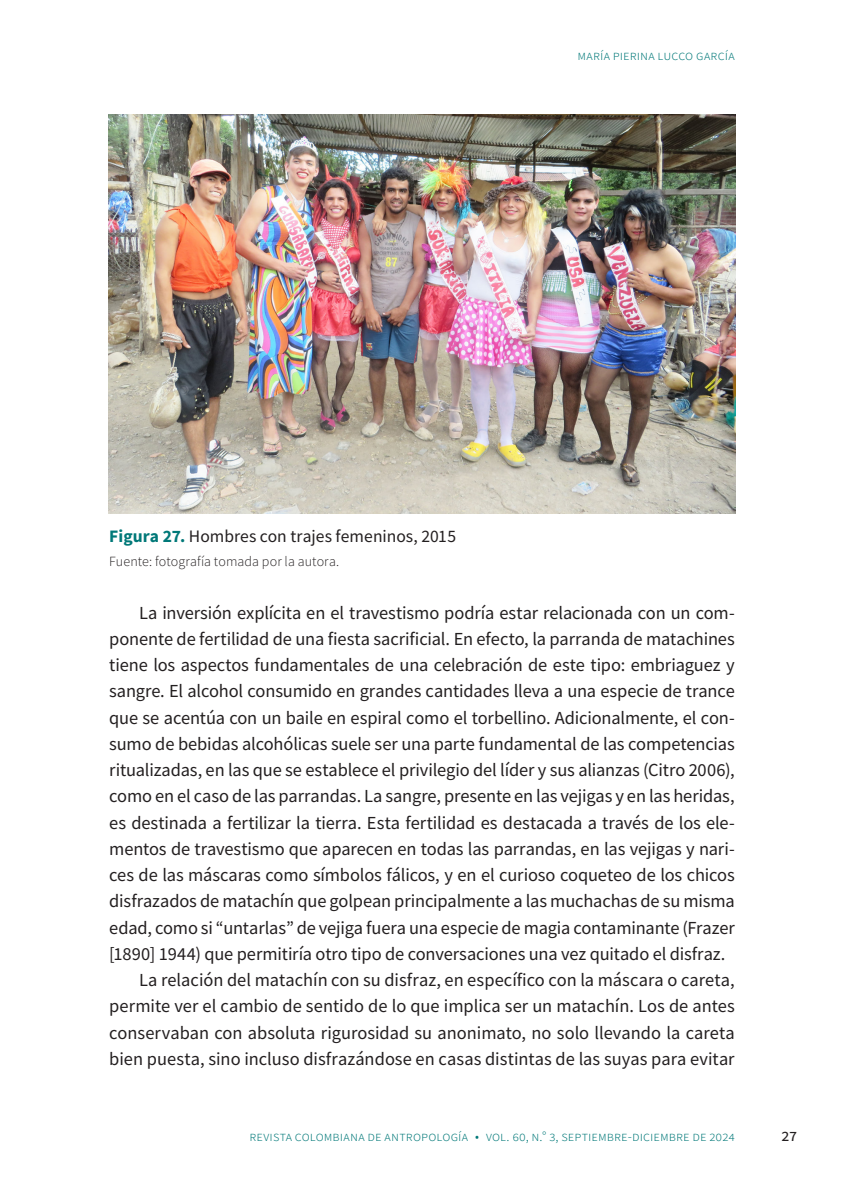
<style>
.page{position:relative;width:844px;height:1191px;background:#fff}
.page>*{position:absolute;margin:0;border:0;box-sizing:border-box;transform-origin:0 0}
.cuerpo{font:18.38px/26.2px "Source Sans Pro";color:#231f20;text-align:justify}
.Figura_titulo{font:17.5px "Source Sans Pro";letter-spacing:.005em;color:#231f20}
.t1{font:300 14px "Source Sans Pro";letter-spacing:.005em;color:#007878}
.figura_fuente{font:300 14px "Source Sans Pro";letter-spacing:.005em;color:#231f20}
.s1{font-weight:700;color:#007878}
</style>
<div class="page">
<img style="left:109px;top:114px;width:625px;height:399px">
<p class="t1" style="left:577px;top:47px;width:159px">María Pierina Lucco García</p>
<p class="Figura_titulo" style="left:109px;top:525px;width:348px"><span class="s1">Figura 27.</span> Hombres con trajes femeninos, 2015</p>
<p class="figura_fuente" style="left:109px;top:553px;width:231px">Fuente: fotografía tomada por la autora.</p>
<p class="cuerpo" style="left:109px;top:599px;width:627px;text-indent:30px">La inversión explícita en el travestismo podría estar relacionada con un com&shy;ponente de fertilidad de una fiesta sacrificial. En efecto, la parranda de matachines tiene los aspectos fundamentales de una celebración de este tipo: embriaguez y sangre. El alcohol consumido en grandes cantidades lleva a una especie de trance que se acentúa con un baile en espiral como el torbellino. Adicionalmente, el con&shy;sumo de bebidas alcohólicas suele ser una parte fundamental de las competencias ritualizadas, en las que se establece el privilegio del líder y sus alianzas (Citro 2006), como en el caso de las parrandas. La sangre, presente en las vejigas y en las heridas, es destinada a fertilizar la tierra. Esta fertilidad es destacada a través de los ele&shy;mentos de travestismo que aparecen en todas las parrandas, en las vejigas y nari&shy;ces de las máscaras como símbolos fálicos, y en el curioso coqueteo de los chicos disfrazados de matachín que golpean principalmente a las muchachas de su misma edad, como si “untarlas” de vejiga fuera una especie de magia contaminante (Frazer [1890] 1944) que permitiría otro tipo de conversaciones una vez quitado el disfraz.</p>
<p class="cuerpo" style="left:109px;top:966px;width:627px;text-indent:30px">La relación del matachín con su disfraz, en específico con la máscara o careta, permite ver el cambio de sentido de lo que implica ser un matachín. Los de antes conservaban con absoluta rigurosidad su anonimato, no solo llevando la careta bien puesta, sino incluso disfrazándose en casas distintas de las suyas para evitar</p>
<p class="t1" style="left:249px;top:1128px;width:487px">revista colombiana de antropología • Vol. 60, N.° 3, septiembre-diciembre de 2024</p>
<p class="Figura_titulo" style="left:781px;top:1124px;width:17px">27</p>
</div>
